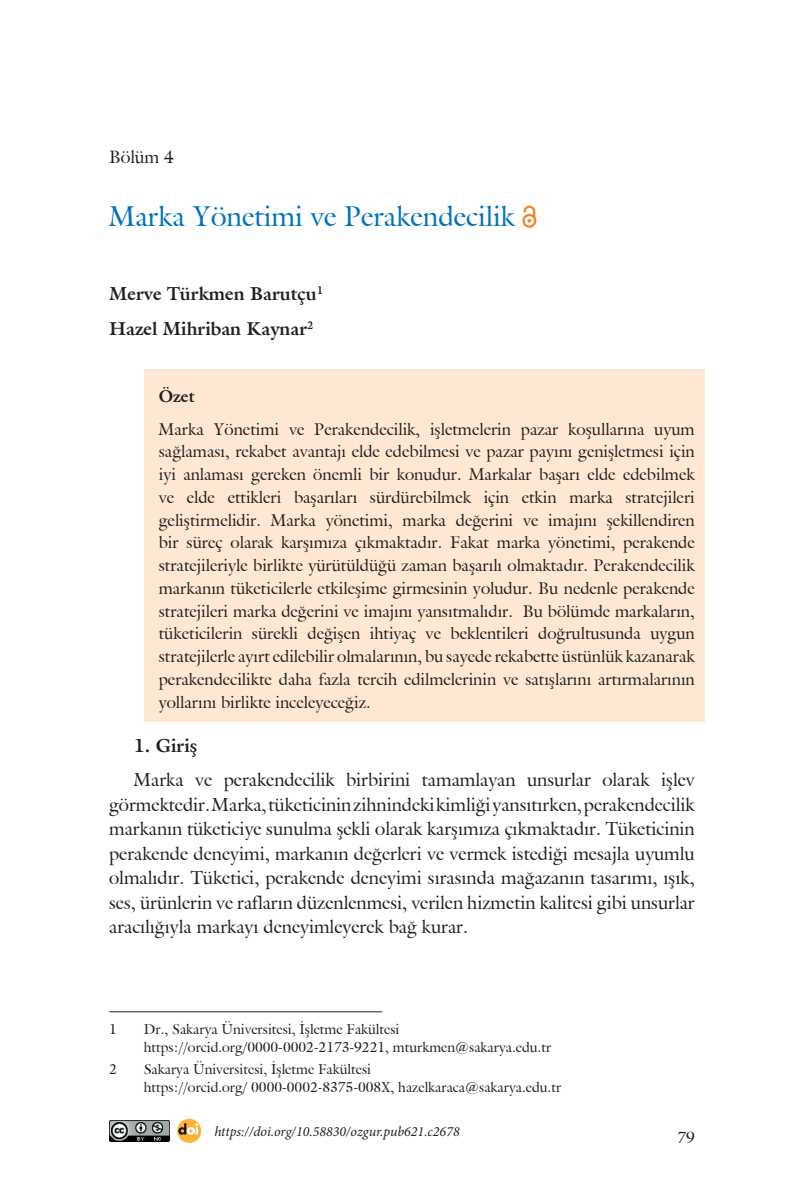
<style>
.page{position:relative;width:794px;height:1191px;background:#fff}
.page>*{position:absolute;margin:0;border:0;box-sizing:border-box;transform-origin:0 0}
.t1{font:28px "Galliard IT Cby BT";color:#0072bc}
.t2{font:18.38px/24.5px "Galliard IT Cby BT";color:#231f20;text-align:justify}
.t3{font:700 18.38px/34.5px "Galliard IT Cby BT";color:#231f20}
.t4{font:17.5px "Galliard IT Cby BT";color:#231f20}
.t5{font:16.62px/22.8px "Galliard IT Cby BT";color:#231f20;text-align:justify}
.t6{font:700 16.62px "Galliard IT Cby BT";color:#231f20}
.t7{font:15.75px "Galliard IT Cby BT";color:#231f20}
.t8{font:14px/17.5px "Galliard IT Cby BT";color:#231f20}
.t9{font:italic 14px "Minion Pro";color:#231f20}
</style>
<div class="page">
<div style="left:144px;top:369px;width:560px;height:47px;background:#fee8d3"></div>
<div style="left:144px;top:402px;width:560px;height:319px;background:#fee8d3"></div>
<svg style="left:522px;top:205px;width:14px;height:23px"></svg>
<hr style="left:109px;top:1011px;width:273px;height:1px;background:#231f20">
<img style="left:109px;top:1120px;width:60px;height:21px">
<svg style="left:177px;top:1118px;width:24px;height:24px"></svg>
<svg style="left:178px;top:1123px;width:20px;height:11px"></svg>
<p class="t4" style="left:109px;top:145px;width:66px">Bölüm 4</p>
<h1 class="t1" style="left:109px;top:198px;width:407px">Marka Yönetimi ve Perakendecilik</h1>
<p class="t3" style="left:109px;top:276px;width:215px">Merve Türkmen Barutçu<sup>1<br></sup>Hazel Mihriban Kaynar<sup>2</sup></p>
<p class="t6" style="left:159px;top:385px;width:38px">Özet</p>
<p class="t5" style="left:159px;top:417px;width:537px">Marka Yönetimi ve Perakendecilik, işletmelerin pazar koşullarına uyum sağlaması, rekabet avantajı elde edebilmesi ve pazar payını genişletmesi için iyi anlaması gereken önemli bir konudur. Markalar başarı elde edebilmek ve elde ettikleri başarıları sürdürebilmek için etkin marka stratejileri geliştirmelidir. Marka yönetimi, marka değerini ve imajını şekillendiren bir süreç olarak karşımıza çıkmaktadır. Fakat marka yönetimi, perakende stratejileriyle birlikte yürütüldüğü zaman başarılı olmaktadır. Perakendecilik markanın tüketicilerle etkileşime girmesinin yoludur. Bu nedenle perakende stratejileri marka değerini ve imajını yansıtmalıdır. Bu bölümde markaların, tüketicilerin sürekli değişen ihtiyaç ve beklentileri doğrultusunda uygun stratejilerle ayırt edilebilir olmalarının, bu sayede rekabette üstünlük kazanarak perakendecilikte daha fazla tercih edilmelerinin ve satışlarını artırmalarının yollarını birlikte inceleyeceğiz.</p>
<p class="t3" style="left:134px;top:728px;width:65px">1. Giriş</p>
<p class="t2" style="left:109px;top:767px;width:587px;text-indent:25px">Marka ve perakendecilik birbirini tamamlayan unsurlar olarak işlev görmektedir. Marka, tüketicinin zihnindeki kimliği yansıtırken, perakendecilik markanın tüketiciye sunulma şekli olarak karşımıza çıkmaktadır. Tüketicinin perakende deneyimi, markanın değerleri ve vermek istediği mesajla uyumlu olmalıdır. Tüketici, perakende deneyimi sırasında mağazanın tasarımı, ışık, ses, ürünlerin ve rafların düzenlenmesi, verilen hizmetin kalitesi gibi unsurlar aracılığıyla markayı deneyimleyerek bağ kurar.</p>
<p class="t8" style="left:109px;top:1020px;width:9px">1</p>
<p class="t8" style="left:144px;top:1020px;width:409px">Dr., Sakarya Üniversitesi, İşletme Fakültesi https://orcid.org/0000-0002-2173-9221, mturkmen@sakarya.edu.tr</p>
<p class="t8" style="left:109px;top:1060px;width:9px">2</p>
<p class="t8" style="left:144px;top:1060px;width:419px">Sakarya Üniversitesi, İşletme Fakültesi<br>https://orcid.org/ 0000-0002-8375-008X, hazelkaraca@sakarya.edu.tr</p>
<p class="t9" style="left:214px;top:1121px;width:247px">https://doi.org/10.58830/ozgur.pub621.c2678</p>
<p class="t7" style="left:677px;top:1127px;width:19px">79</p>
</div>
